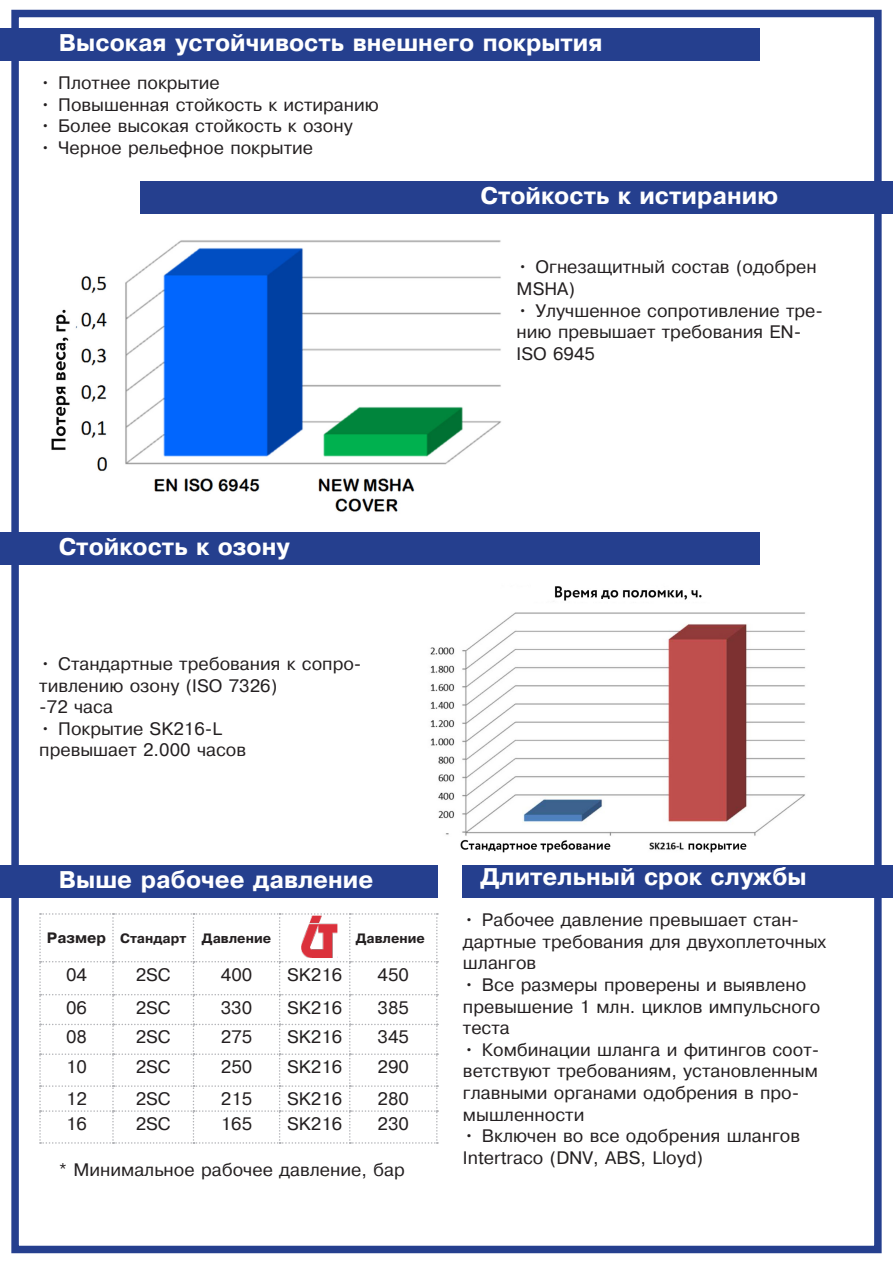
<style>
.page{position:relative;width:893px;height:1263px;background:#fff}
.page>*{position:absolute;margin:0;border:0;box-sizing:border-box;transform-origin:0 0}
.t1{font:24px "Pragmatica Bold Cyrillic";color:#fff}
.t2{font:18px/21.6px "Pragmatica Cyrillic";color:#231f20}
.t3{font:15px "Pragmatica Bold Cyrillic";color:#231f20}
.t4{font:13.5px "Pragmatica Bold Cyrillic";color:#231f20}
</style>
<div class="page">
<div style="left:11px;top:10px;width:871px;height:1243px;border:8px solid #253f8e"></div>
<div style="left:0;top:28px;width:759px;height:33px;background:#253f8e"></div>
<div style="left:140px;top:181px;width:753px;height:33px;background:#253f8e"></div>
<img style="left:52px;top:240px;width:449px;height:272px">
<div style="left:0;top:531px;width:759px;height:33px;background:#253f8e"></div>
<div style="left:463px;top:864px;width:430px;height:33px;background:#253f8e"></div>
<img style="left:430px;top:586px;width:375px;height:267px">
<div style="left:0;top:864px;width:438px;height:33px;background:#253f8e"></div>
<svg style="left:39px;top:913px;width:399px;height:231px"></svg>
<img style="left:302px;top:915px;width:43px;height:44px">
<p class="t1" style="left:59px;top:30px;width:545px">Высокая устойчивость внешнего покрытия</p>
<p class="t2" style="left:39px;top:73px;width:182px">• Плотнее покрытие</p>
<p class="t2" style="left:39px;top:94px;width:341px">• Повышенная стойкость к истиранию</p>
<p class="t2" style="left:39px;top:116px;width:315px">• Более высокая стойкость к озону</p>
<p class="t2" style="left:39px;top:137px;width:275px">• Черное рельефное покрытие</p>
<p class="t1" style="left:480px;top:183px;width:299px">Стойкость к истиранию</p>
<p class="t2" style="left:517px;top:257px;width:302px">• Огнезащитный состав (одобрен<br>MSHA)</p>
<p class="t2" style="left:517px;top:300px;width:308px">• Улучшенное сопротивление тре&shy;нию превышает требования EN-<br>ISO 6945</p>
<p class="t1" style="left:59px;top:534px;width:233px">Стойкость к озону</p>
<p class="t2" style="left:39px;top:653px;width:324px">• Стандартные требования к сопро&shy;тивлению озону (ISO 7326)</p>
<p class="t2" style="left:39px;top:697px;width:75px">-72 часа</p>
<p class="t2" style="left:39px;top:718px;width:184px">• Покрытие SK216-L</p>
<p class="t2" style="left:39px;top:740px;width:208px">превышает 2.000 часов</p>
<p class="t1" style="left:59px;top:867px;width:316px">Выше рабочее давление</p>
<p class="t3" style="left:47px;top:930px;width:61px">Размер</p>
<p class="t4" style="left:120px;top:931px;width:68px">Стандарт</p>
<p class="t4" style="left:202px;top:931px;width:71px">Давление</p>
<p class="t4" style="left:356px;top:931px;width:71px">Давление</p>
<p class="t2" style="left:66px;top:964px;width:23px">04</p>
<p class="t2" style="left:136px;top:964px;width:37px">2SC</p>
<p class="t2" style="left:221px;top:964px;width:33px">400</p>
<p class="t2" style="left:287px;top:964px;width:57px">SK216</p>
<p class="t2" style="left:378px;top:964px;width:33px">450</p>
<p class="t2" style="left:66px;top:997px;width:22px">06</p>
<p class="t2" style="left:136px;top:997px;width:37px">2SC</p>
<p class="t2" style="left:221px;top:997px;width:33px">330</p>
<p class="t2" style="left:287px;top:997px;width:57px">SK216</p>
<p class="t2" style="left:378px;top:997px;width:33px">385</p>
<p class="t2" style="left:66px;top:1027px;width:22px">08</p>
<p class="t2" style="left:136px;top:1027px;width:37px">2SC</p>
<p class="t2" style="left:221px;top:1027px;width:33px">275</p>
<p class="t2" style="left:287px;top:1027px;width:57px">SK216</p>
<p class="t2" style="left:378px;top:1027px;width:33px">345</p>
<p class="t2" style="left:66px;top:1057px;width:22px">10</p>
<p class="t2" style="left:136px;top:1057px;width:37px">2SC</p>
<p class="t2" style="left:221px;top:1057px;width:33px">250</p>
<p class="t2" style="left:287px;top:1057px;width:57px">SK216</p>
<p class="t2" style="left:378px;top:1057px;width:33px">290</p>
<p class="t2" style="left:66px;top:1088px;width:22px">12</p>
<p class="t2" style="left:136px;top:1088px;width:37px">2SC</p>
<p class="t2" style="left:221px;top:1088px;width:33px">215</p>
<p class="t2" style="left:287px;top:1088px;width:57px">SK216</p>
<p class="t2" style="left:378px;top:1088px;width:33px">280</p>
<p class="t2" style="left:66px;top:1113px;width:22px">16</p>
<p class="t2" style="left:136px;top:1113px;width:37px">2SC</p>
<p class="t2" style="left:221px;top:1113px;width:33px">165</p>
<p class="t2" style="left:287px;top:1113px;width:57px">SK216</p>
<p class="t2" style="left:378px;top:1113px;width:33px">230</p>
<p class="t2" style="left:59px;top:1160px;width:348px">* Минимальное рабочее давление, бар</p>
<p class="t1" style="left:480px;top:864px;width:328px">Длительный срок службы</p>
<p class="t2" style="left:463px;top:910px;width:365px">• Рабочее давление превышает стан&shy;дартные требования для двухоплеточных шлангов</p>
<p class="t2" style="left:463px;top:974px;width:359px">• Все размеры проверены и выявлено превышение 1 млн. циклов импульсного теста</p>
<p class="t2" style="left:463px;top:1039px;width:358px">• Комбинации шланга и фитингов соот&shy;ветствуют требованиям, установленным главными органами одобрения в про&shy;мышленности</p>
<p class="t2" style="left:463px;top:1126px;width:339px">• Включен во все одобрения шлангов<br>Intertraco (DNV, ABS, Lloyd)</p>
</div>
